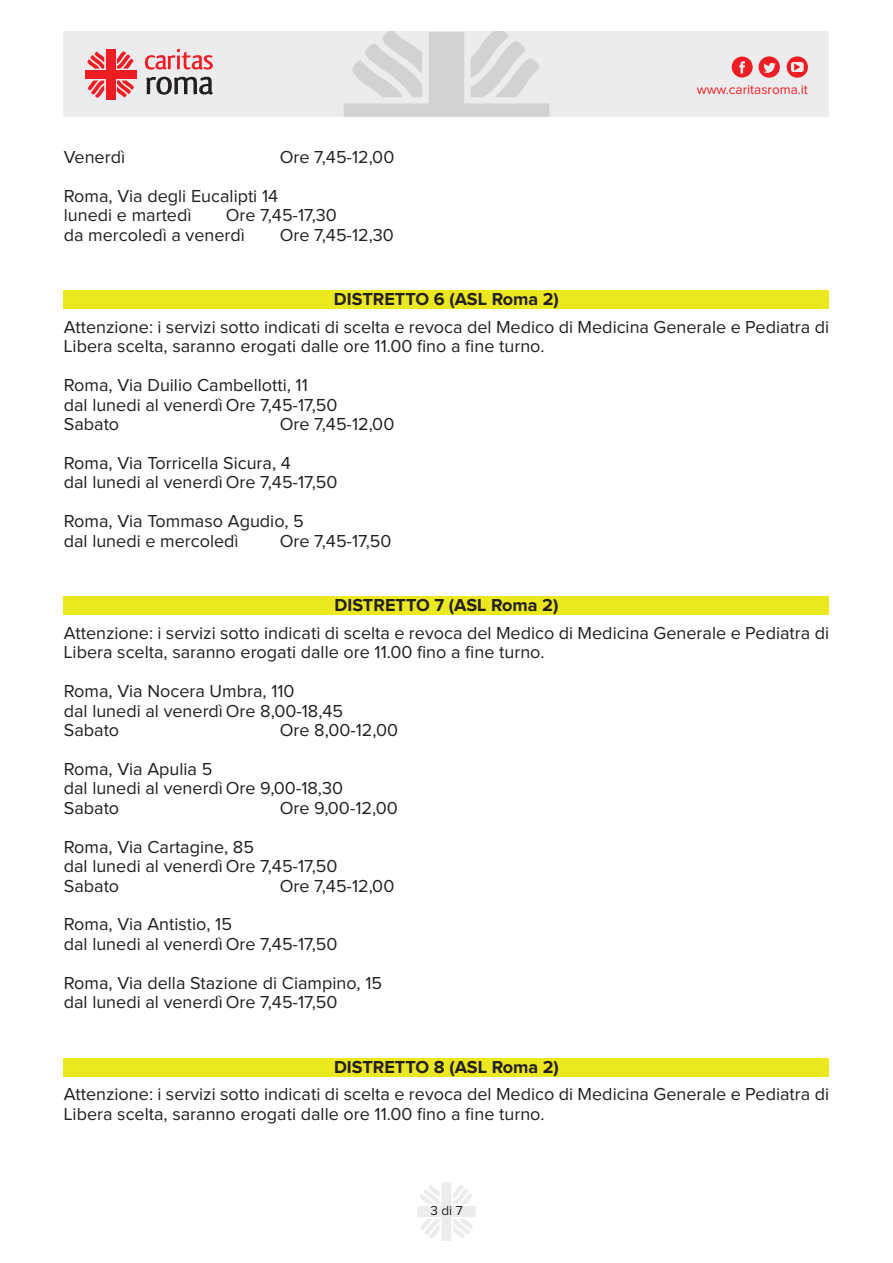
<style>
.page{position:relative;width:893px;height:1263px;background:#fff}
.page>*{position:absolute;margin:0;border:0;box-sizing:border-box;transform-origin:0 0}
.t1{font:18px/19.4px "Proxima Nova";color:#231f20}
.t2{font:700 18px "Proxima Nova";color:#231f20}
.t3{font:13.5px "Proxima Nova";color:#ee1d23}
.t4{font:13.5px "Proxima Nova";color:#231f20}
</style>
<div class="page">
<svg style="left:417px;top:1182px;width:58px;height:59px"></svg>
<div style="left:64px;top:32px;width:765px;height:85px;background:#ececee"></div>
<svg style="left:344px;top:32px;width:205px;height:85px"></svg>
<div style="left:106px;top:49px;width:9px;height:51px;background:#ee1d23"></div>
<div style="left:85px;top:70px;width:51px;height:9px;background:#ee1d23"></div>
<svg style="left:87px;top:51px;width:17px;height:18px"></svg>
<svg style="left:117px;top:81px;width:17px;height:17px"></svg>
<svg style="left:117px;top:51px;width:17px;height:18px"></svg>
<svg style="left:87px;top:81px;width:17px;height:17px"></svg>
<svg style="left:145px;top:49px;width:68px;height:21px"></svg>
<svg style="left:146px;top:77px;width:67px;height:18px"></svg>
<svg style="left:732px;top:56px;width:48px;height:22px"></svg>
<svg style="left:787px;top:56px;width:21px;height:22px"></svg>
<div style="left:64px;top:291px;width:765px;height:18px;background:#ece820"></div>
<div style="left:64px;top:597px;width:765px;height:18px;background:#ece820"></div>
<div style="left:64px;top:1058px;width:765px;height:18px;background:#ece820"></div>
<p class="t1" style="left:64px;top:148px;width:63px">Venerdì</p>
<p class="t1" style="left:280px;top:148px;width:116px">Ore 7,45-12,00</p>
<p class="t1" style="left:64px;top:187px;width:216px">Roma, Via degli Eucalipti 14 lunedi e martedì</p>
<p class="t1" style="left:64px;top:206px;width:275px;text-indent:162px">Ore 7,45-17,30 da mercoledì a venerdì</p>
<p class="t1" style="left:280px;top:226px;width:116px">Ore 7,45-12,30</p>
<p class="t3" style="left:697px;top:84px;width:113px">www.caritasroma.it</p>
<p class="t2" style="left:334px;top:291px;width:226px">DISTRETTO 6 (ASL Roma 2)</p>
<p class="t1" style="left:64px;top:318px;width:767px">Attenzione: i servizi sotto indicati di scelta e revoca del Medico di Medicina Generale e Pediatra di<br>Libera scelta, saranno erogati dalle ore 11.00 fino a fine turno.</p>
<p class="t1" style="left:64px;top:376px;width:275px">Roma, Via Duilio Cambellotti, 11<br>dal lunedi al venerdìOre 7,45-17,50<br>Sabato</p>
<p class="t1" style="left:64px;top:405px;width:332px;line-height:38.8px;text-indent:216px">Ore 7,45-12,00<br>Roma, Via Torricella Sicura, 4</p>
<p class="t1" style="left:64px;top:464px;width:275px;line-height:38.8px">dal lunedi al venerdìOre 7,45-17,50<br>Roma, Via Tommaso Agudio, 5</p>
<p class="t1" style="left:64px;top:532px;width:176px">dal lunedi e mercoledì</p>
<p class="t1" style="left:280px;top:532px;width:113px">Ore 7,45-17,50</p>
<p class="t2" style="left:335px;top:597px;width:225px">DISTRETTO 7 (ASL Roma 2)</p>
<p class="t1" style="left:64px;top:624px;width:767px">Attenzione: i servizi sotto indicati di scelta e revoca del Medico di Medicina Generale e Pediatra di<br>Libera scelta, saranno erogati dalle ore 11.00 fino a fine turno.</p>
<p class="t1" style="left:64px;top:682px;width:281px">Roma, Via Nocera Umbra, 110<br>dal lunedi al venerdìOre 8,00-18,45<br>Sabato</p>
<p class="t1" style="left:280px;top:721px;width:120px">Ore 8,00-12,00</p>
<p class="t1" style="left:64px;top:760px;width:281px">Roma, Via Apulia 5<br>dal lunedi al venerdìOre 9,00-18,30<br>Sabato</p>
<p class="t1" style="left:280px;top:799px;width:119px">Ore 9,00-12,00</p>
<p class="t1" style="left:64px;top:838px;width:275px">Roma, Via Cartagine, 85<br>dal lunedi al venerdìOre 7,45-17,50<br>Sabato</p>
<p class="t1" style="left:280px;top:877px;width:116px">Ore 7,45-12,00</p>
<p class="t1" style="left:64px;top:915px;width:275px">Roma, Via Antistio, 15<br>dal lunedi al venerdìOre 7,45-17,50</p>
<p class="t1" style="left:64px;top:974px;width:320px">Roma, Via della Stazione di Ciampino, 15 dal lunedi al venerdìOre 7,45-17,50</p>
<p class="t2" style="left:334px;top:1058px;width:226px">DISTRETTO 8 (ASL Roma 2)</p>
<p class="t1" style="left:64px;top:1085px;width:767px">Attenzione: i servizi sotto indicati di scelta e revoca del Medico di Medicina Generale e Pediatra di<br>Libera scelta, saranno erogati dalle ore 11.00 fino a fine turno.</p>
<p class="t4" style="left:430px;top:1204px;width:34px">3 di 7</p>
</div>
